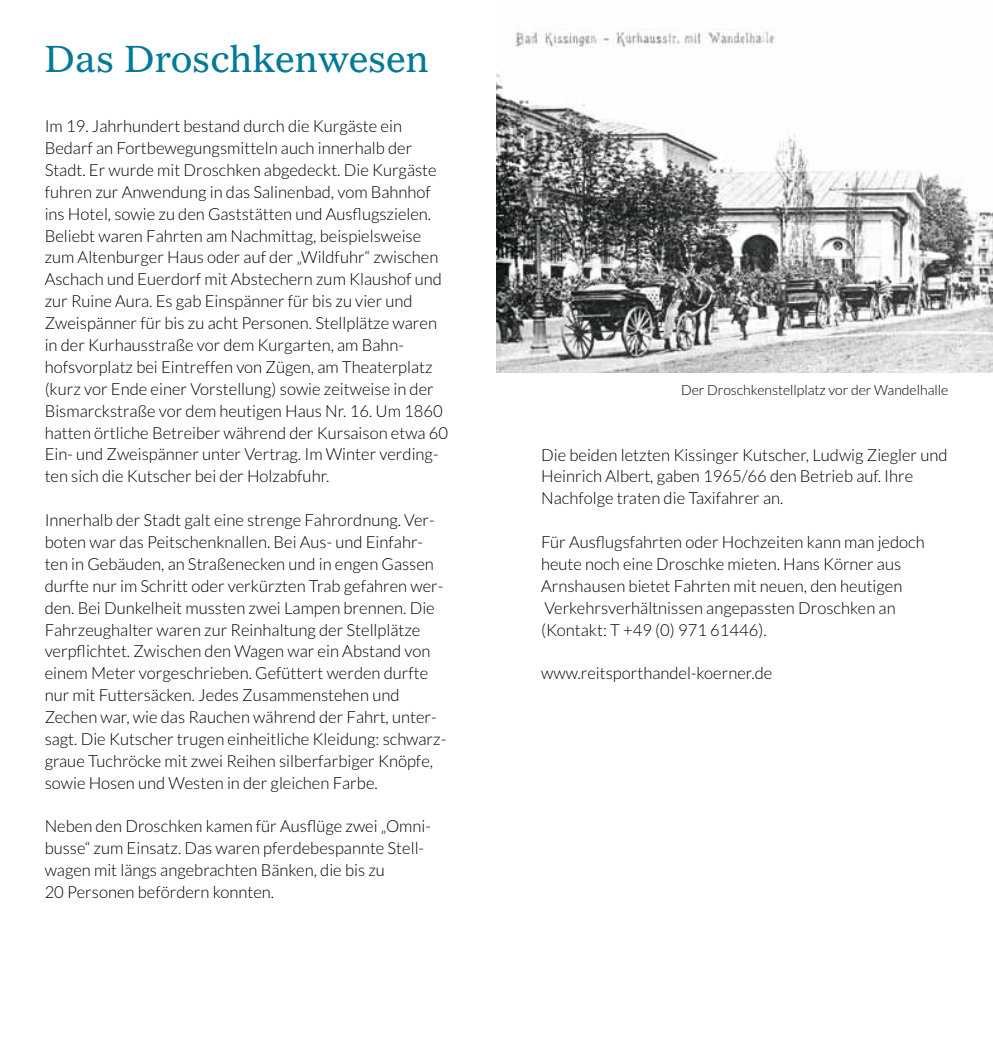
<style>
.page{position:relative;width:993px;height:1042px;background:#fff}
.page>*{position:absolute;margin:0;border:0;box-sizing:border-box;transform-origin:0 0}
.t1{font:36.75px "Gazette LT Std";color:#007a98}
.t2{font:300 16.62px/21.9px "Lato";color:#000}
.t3{font:300 14px "Lato";color:#000}
</style>
<div class="page">
<img style="left:496px;top:29px;width:496px;height:344px">
<h1 class="t1" style="left:45px;top:36px;width:386px">Das Droschkenwesen</h1>
<p class="t2" style="left:45px;top:115px;width:405px">Im 19. Jahrhundert bestand durch die Kurgäste ein Bedarf an Fortbewegungsmitteln auch innerhalb der Stadt. Er wurde mit Droschken abgedeckt. Die Kurgäste fuhren zur Anwendung in das Salinenbad, vom Bahnhof ins Hotel, sowie zu den Gaststätten und Ausflugszielen.<br>Beliebt waren Fahrten am Nachmittag, beispielsweise zum Altenburger Haus oder auf der „Wildfuhr“ zwischen Aschach und Euerdorf mit Abstechern zum Klaushof und zur Ruine Aura. Es gab Einspänner für bis zu vier und Zweispänner für bis zu acht Personen. Stellplätze waren in der Kurhausstraße vor dem Kurgarten, am Bahn&shy;hofsvorplatz bei Eintreffen von Zügen, am Theaterplatz (kurz vor Ende einer Vorstellung) sowie zeitweise in der Bismarckstraße vor dem heutigen Haus Nr. 16. Um 1860 hatten örtliche Betreiber während der Kursaison etwa 60<br>Ein- und Zweispänner unter Vertrag. Im Winter verding&shy;ten sich die Kutscher bei der Holzabfuhr.</p>
<p class="t2" style="left:45px;top:509px;width:403px">Innerhalb der Stadt galt eine strenge Fahrordnung. Ver&shy;boten war das Peitschenknallen. Bei Aus- und Einfahr&shy;ten in Gebäuden, an Straßenecken und in engen Gassen durfte nur im Schritt oder verkürzten Trab gefahren wer&shy;den. Bei Dunkelheit mussten zwei Lampen brennen. Die Fahrzeughalter waren zur Reinhaltung der Stellplätze verpflichtet. Zwischen den Wagen war ein Abstand von einem Meter vorgeschrieben. Gefüttert werden durfte nur mit Futtersäcken. Jedes Zusammenstehen und Zechen war, wie das Rauchen während der Fahrt, unter&shy;sagt. Die Kutscher trugen einheitliche Kleidung: schwarz&shy;graue Tuchröcke mit zwei Reihen silberfarbiger Knöpfe, sowie Hosen und Westen in der gleichen Farbe.</p>
<p class="t2" style="left:45px;top:815px;width:386px">Neben den Droschken kamen für Ausflüge zwei „Omni&shy;busse“ zum Einsatz. Das waren pferdebespannte Stell&shy;wagen mit längs angebrachten Bänken, die bis zu<br>20 Personen befördern konnten.</p>
<p class="t3" style="left:680px;top:382px;width:268px">Der Droschkenstellplatz vor der Wandelhalle</p>
<p class="t2" style="left:541px;top:444px;width:408px">Die beiden letzten Kissinger Kutscher, Ludwig Ziegler und<br>Heinrich Albert, gaben 1965/66 den Betrieb auf. Ihre<br>Nachfolge traten die Taxifahrer an.</p>
<p class="t2" style="left:541px;top:531px;width:385px">Für Ausflugsfahrten oder Hochzeiten kann man jedoch heute noch eine Droschke mieten. Hans Körner aus Arnshausen bietet Fahrten mit neuen, den heutigen Verkehrsverhältnissen angepassten Droschken an (Kontakt: T +49 (0) 971 61446).</p>
<p class="t2" style="left:541px;top:662px;width:232px">www.reitsporthandel-koerner.de</p>
</div>
